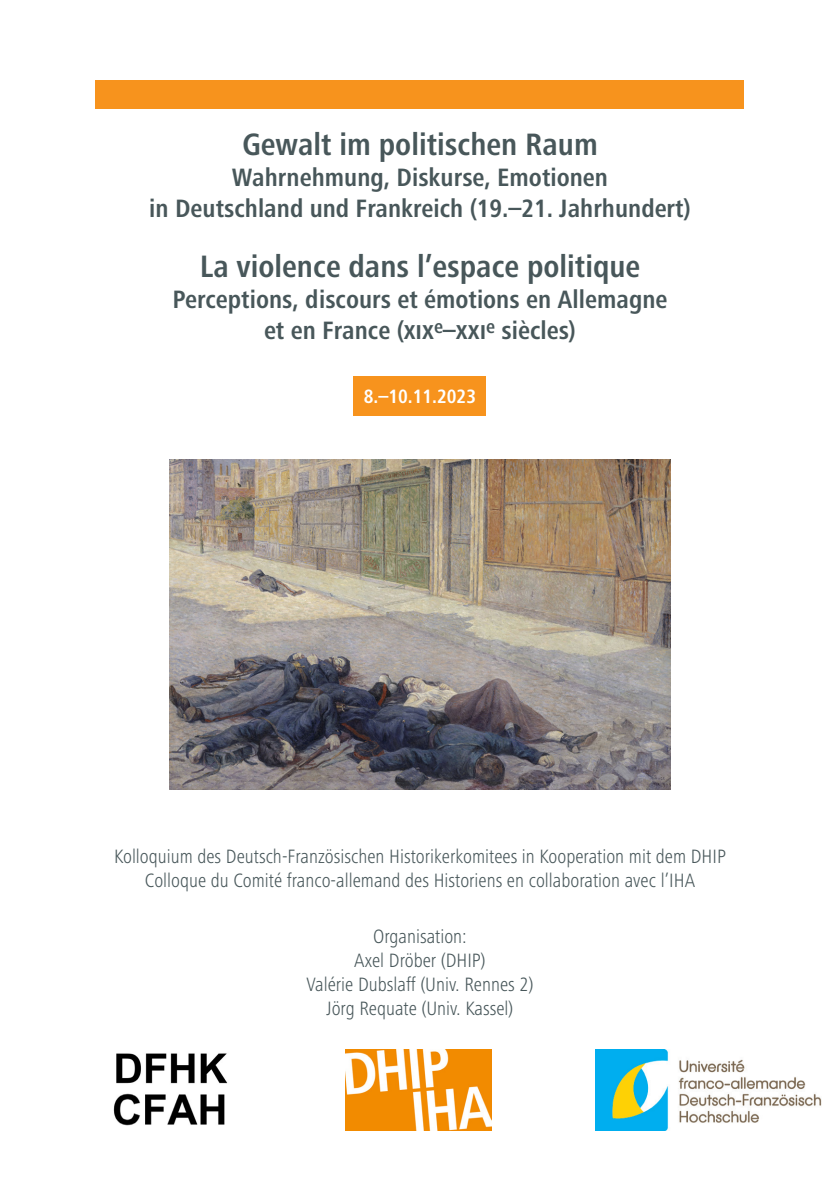
<style>
.page{position:relative;width:840px;height:1191px;background:#fff}
.page>*{position:absolute;margin:0;border:0;box-sizing:border-box;transform-origin:0 0}
.Titel_15pt{font:700 condensed 32px "Frutiger Next Pro";color:#48575a}
.Titel_15pt-2{font:700 condensed 26px/31.2px "Frutiger Next Pro";color:#48575a;text-align:center}
.Organisation{font:300 condensed 20px/24px "Frutiger Next Pro";color:#48575a;text-align:center}
.Info_block_10pt{font:700 condensed 20px "Frutiger Next Pro";color:#fff}
</style>
<div class="page">
<div style="left:96px;top:80px;width:647px;height:29px;background:#f7931d"></div>
<img style="left:345px;top:1049px;width:146px;height:81px">
<img style="left:595px;top:1049px;width:226px;height:81px">
<img style="left:116px;top:1053px;width:112px;height:31px">
<img style="left:113px;top:1093px;width:112px;height:33px">
<img style="left:169px;top:459px;width:501px;height:330px">
<div style="left:353px;top:376px;width:133px;height:40px;background:#f7931d"></div>
<p class="Titel_15pt" style="left:242px;top:126px;width:357px">Gewalt im politischen Raum</p>
<p class="Titel_15pt-2" style="left:149px;top:162px;width:542px">Wahrnehmung, Diskurse, Emotionen<br>in Deutschland und Frankreich (19.–21. Jahrhundert)</p>
<p class="Titel_15pt" style="left:199px;top:248px;width:442px">La violence dans l’espace politique</p>
<p class="Titel_15pt-2" style="left:172px;top:284px;width:496px">Perceptions, discours et émotions en Allemagne et en France (xix<sup>e</sup>–xxi<sup>e</sup> siècles)</p>
<p class="Info_block_10pt" style="left:363px;top:385px;width:114px">8.–10.11.2023</p>
<p class="Organisation" style="left:114px;top:844px;width:613px">Kolloquium des Deutsch-Französischen Historikerkomitees in Kooperation mit dem DHIP<br>Colloque du Comité franco-allemand des Historiens en collaboration avec l’IHA</p>
<p class="Organisation" style="left:306px;top:924px;width:228px">Organisation:<br>Axel Dröber (DHIP)<br>Valérie Dubslaff (Univ. Rennes 2)<br>Jörg Requate (Univ. Kassel)</p>
</div>
